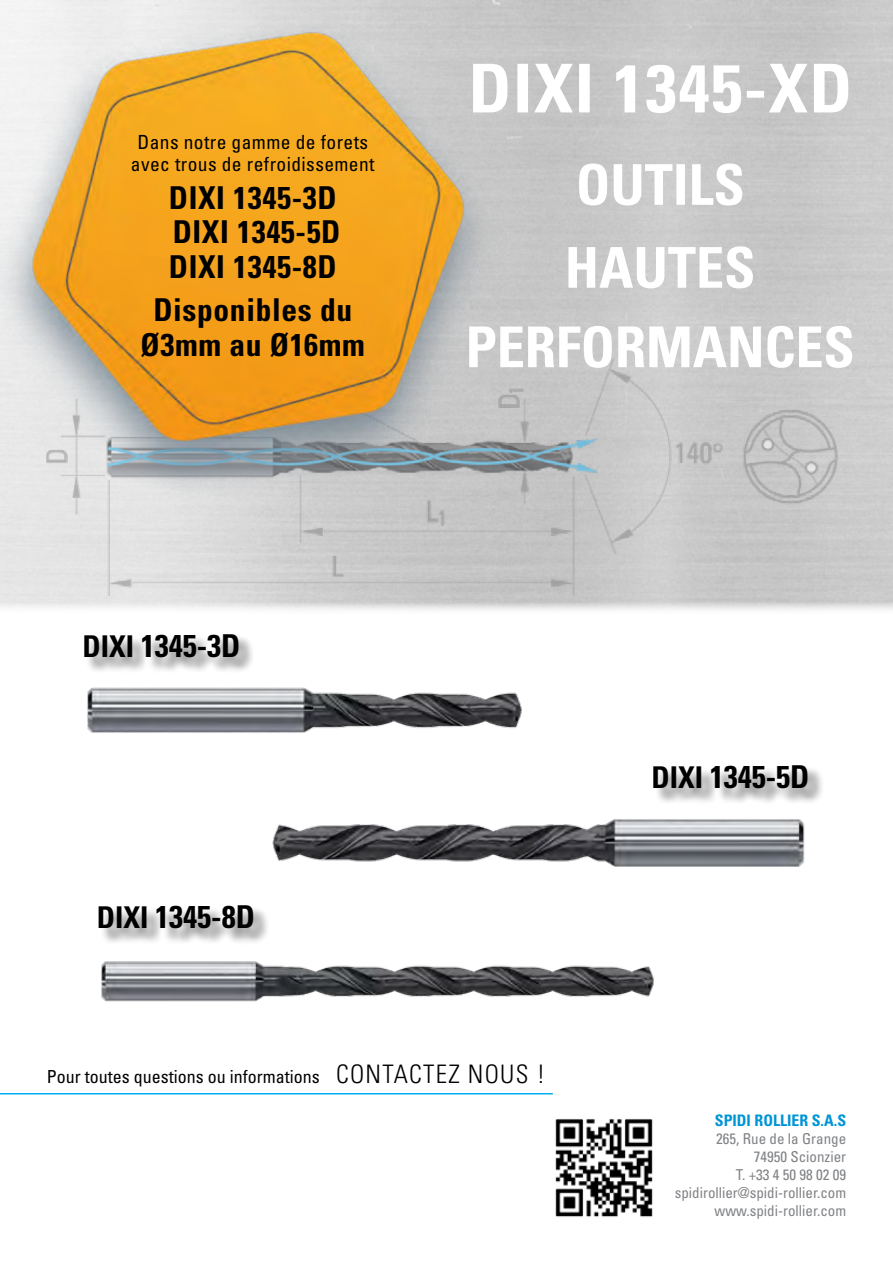
<style>
.page{position:relative;width:893px;height:1263px;background:#fff}
.page>*{position:absolute;margin:0;border:0;box-sizing:border-box;transform-origin:0 0}
.t1{font:700 condensed 31.5px/34.5px "Univers";letter-spacing:.02em;color:#000}
.t2{font:condensed 19.5px/22.5px "Univers";letter-spacing:.02em;color:#000;text-align:center}
.t3{font:condensed 18px "Univers";color:#000}
.t4{font:700 condensed 15.9px "Univers";color:#0095d6}
.t5{font:condensed 15px/18px "Univers";color:#808285;text-align:right}
.s1{font-size:30px}
.s2{font-weight:300;font-size:25.5px}
</style>
<div class="page">
<img style="left:47px;top:368px;width:805px;height:228px">
<img style="left:0;top:0;width:544px;height:530px">
<img style="left:87px;top:687px;width:435px;height:46px">
<img style="left:272px;top:819px;width:533px;height:48px">
<div style="left:86px;top:635px;width:169px;height:38px;background:#000;opacity:.5"></div>
<div style="left:100px;top:906px;width:170px;height:39px;background:#000;opacity:.5"></div>
<div style="left:654px;top:766px;width:170px;height:39px;background:#000;opacity:.5"></div>
<img style="left:101px;top:961px;width:553px;height:41px">
<svg style="left:469px;top:326px;width:383px;height:42px"></svg>
<img style="left:555px;top:1119px;width:98px;height:98px">
<svg style="left:579px;top:163px;width:163px;height:42px"></svg>
<svg style="left:568px;top:246px;width:185px;height:42px"></svg>
<svg style="left:473px;top:64px;width:376px;height:49px"></svg>
<hr style="left:0;top:1093px;width:553px;height:1px;background:#00aeef">
<h2 class="t2" style="left:131px;top:130px;width:245px">Dans notre gamme de forets avec trous de refroidissement</h2>
<h1 class="t1" style="left:169px;top:180px;width:173px">DIXI 1345-3D<br>DIXI 1345-5D<br>DIXI 1345-8D</h1>
<h1 class="t1" style="left:141px;top:293px;width:226px;text-align:center">Disponibles du<br>Ø3mm au Ø16mm</h1>
<h1 class="t1" style="left:82px;top:628px;width:160px"><span class="s1">DIXI</span> 1345-3D</h1>
<h1 class="t1" style="left:97px;top:900px;width:160px"><span class="s1">DIXI</span> 1345-8D</h1>
<p class="t3" style="left:47px;top:1065px;width:500px">Pour toutes questions ou informations <span class="s2">CONTACTEZ NOUS !</span></p>
<h1 class="t1" style="left:651px;top:760px;width:160px"><span class="s1">DIXI</span> 1345-5D</h1>
<p class="t4" style="left:715px;top:1111px;width:133px">SPIDI ROLLIER S.A.S</p>
<p class="t5" style="left:675px;top:1130px;width:173px">265, Rue de la Grange<br>74950 Scionzier<br>T. +33 4 50 98 02 09 spidirollier@spidi-rollier.com www.spidi-rollier.com</p>
</div>
